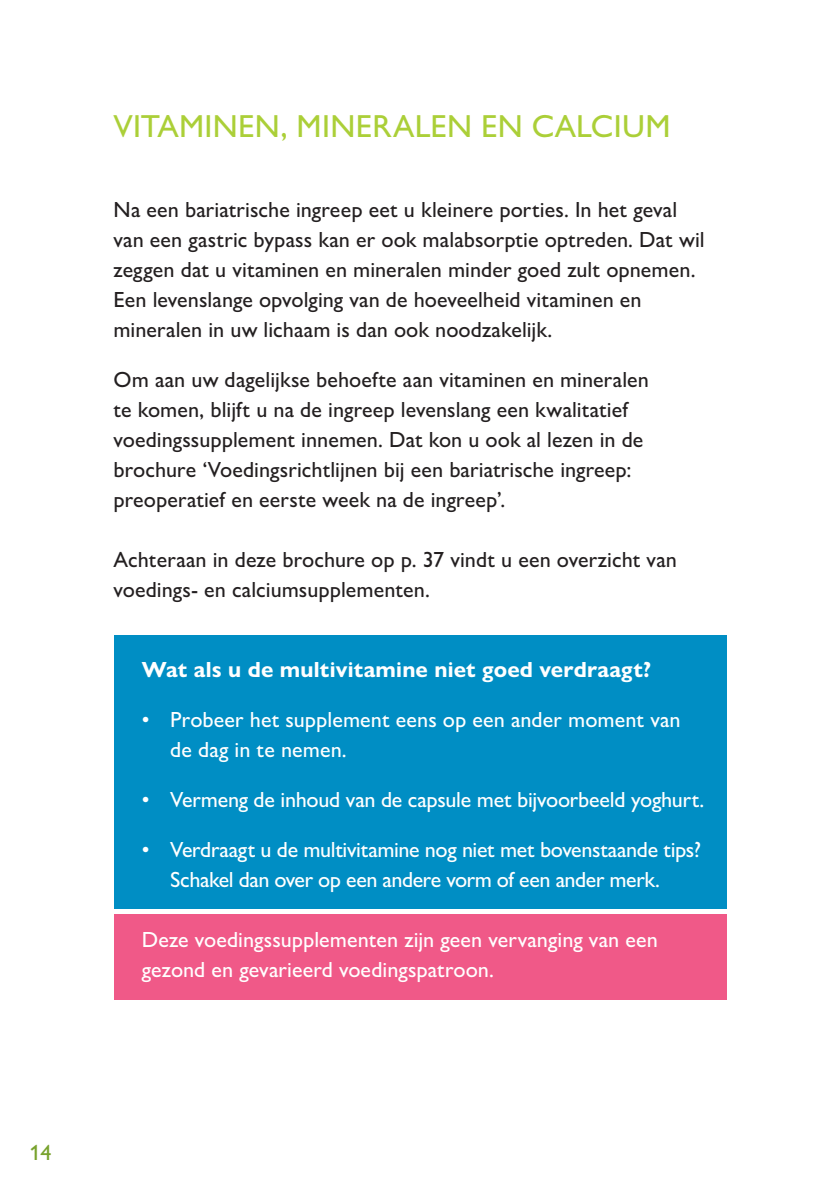
<style>
.page{position:relative;width:840px;height:1191px;background:#fff}
.page>*{position:absolute;margin:0;border:0;box-sizing:border-box;transform-origin:0 0}
.t1{font:500 32px "Gill Sans Nova";letter-spacing:.005em;color:#abcf38}
.t2{font:500 22px/30px "Gill Sans Nova";letter-spacing:.005em;color:#231f20}
.t3{font:500 22px/30px "Gill Sans Nova";letter-spacing:-.005em;color:#fff}
.t4{font:700 22px "Gill Sans Nova";letter-spacing:.01em;color:#fff}
.t5{font:500 22px "Gill Sans Nova";color:#78a22d}
</style>
<div class="page">
<div style="left:113px;top:635px;width:613px;height:274px;background:#008ec4"></div>
<div style="left:113px;top:914px;width:613px;height:85px;background:#f05988"></div>
<h1 class="t1" style="left:113px;top:106px;width:558px">VITAMINEN, MINERALEN EN CALCIUM</h1>
<p class="t2" style="left:113px;top:194px;width:592px">Na een bariatrische ingreep eet u kleinere porties. In het geval van een gastric bypass kan er ook malabsorptie optreden. Dat wil zeggen dat u vitaminen en mineralen minder goed zult opnemen.<br>Een levenslange opvolging van de hoeveelheid vitaminen en mineralen in uw lichaam is dan ook noodzakelijk.</p>
<p class="t2" style="left:113px;top:364px;width:536px">Om aan uw dagelijkse behoefte aan vitaminen en mineralen te komen, blijft u na de ingreep levenslang een kwalitatief voedingssupplement innemen. Dat kon u ook al lezen in de brochure ‘Voedingsrichtlijnen bij een bariatrische ingreep: preoperatief en eerste week na de ingreep’.</p>
<p class="t2" style="left:113px;top:544px;width:564px">Achteraan in deze brochure op p. 37 vindt u een overzicht van voedings- en calciumsupplementen.</p>
<p class="t4" style="left:142px;top:656px;width:510px">Wat als u de multivitamine niet goed verdraagt?</p>
<p class="t3" style="left:170px;top:704px;width:511px;text-indent:-28px">• Probeer het supplement eens op een ander moment van de dag in te nemen.</p>
<p class="t3" style="left:142px;top:784px;width:563px">• Vermeng de inhoud van de capsule met bijvoorbeeld yoghurt.</p>
<p class="t3" style="left:142px;top:834px;width:560px;text-align:center">• Verdraagt u de multivitamine nog niet met bovenstaande tips?<br>Schakel dan over op een andere vorm of een ander merk.</p>
<p class="t3" style="left:142px;top:924px;width:517px">Deze voedingssupplementen zijn geen vervanging van een gezond en gevarieerd voedingspatroon.</p>
<p class="t5" style="left:29px;top:1138px;width:23px">14</p>
</div>
